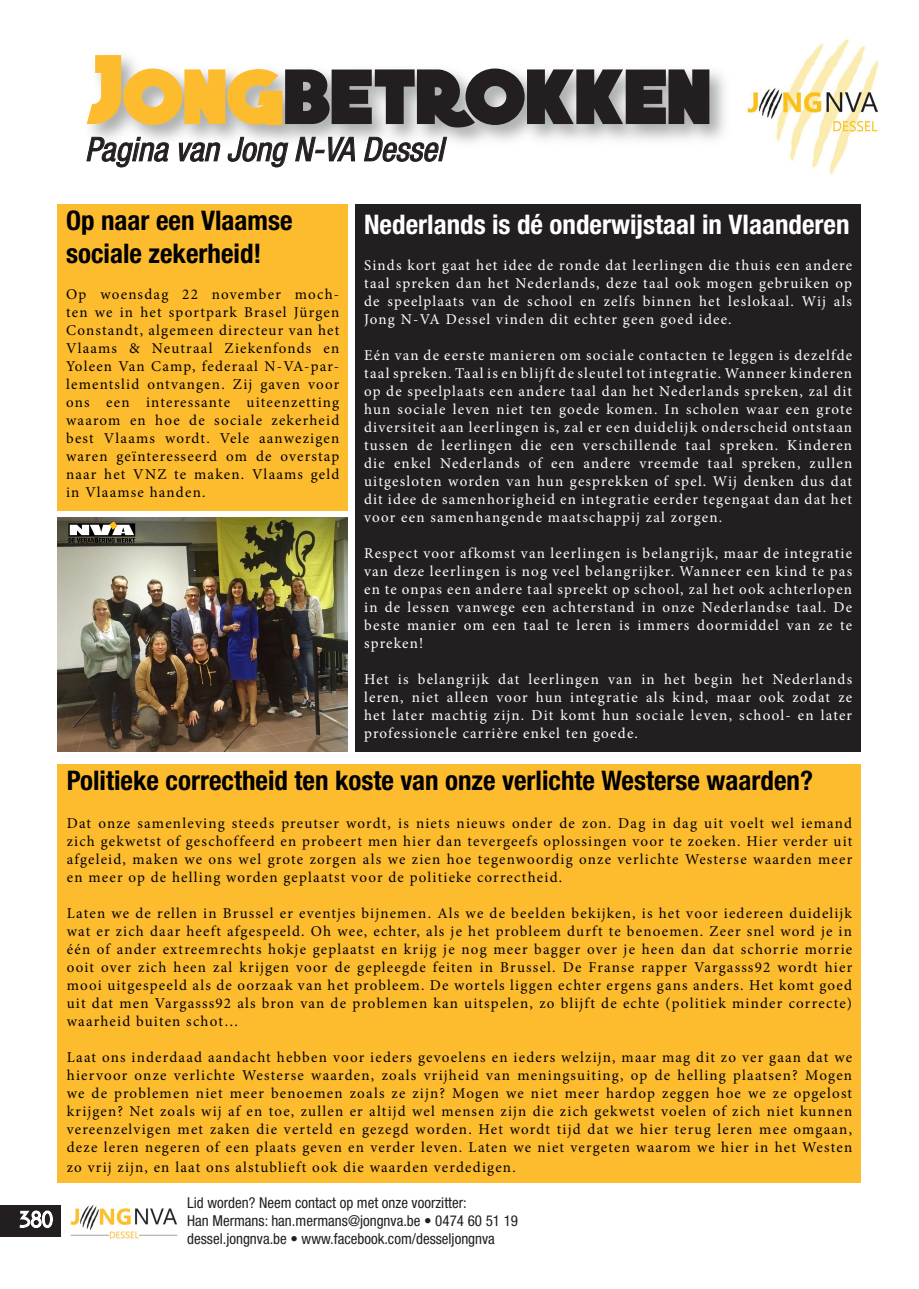
<style>
.page{position:relative;width:919px;height:1289px;background:#fff}
.page>*{position:absolute;margin:0;border:0;box-sizing:border-box;transform-origin:0 0}
.t1{font:italic condensed 33px "Helvetica Neue LT Std";color:#231f20}
.Titels{font:700 condensed 27px "Helvetica Neue LT Std";color:#000}
.Titels-2{font:700 condensed 27px "Helvetica Neue LT Std";color:#fff}
.t2{font:15px/18px "Minion Pro";letter-spacing:.08em;color:#000;text-align:justify}
.Tekst{font:15px/18px "Minion Pro";letter-spacing:.08em;color:#fff;text-align:justify}
.t3{font:condensed 15px/18px "Helvetica Neue LT Std";color:#231f20}
</style>
<div class="page">
<div style="left:0;top:1204px;width:61px;height:32px;background:#231f20"></div>
<svg style="left:19px;top:1210px;width:34px;height:19px"></svg>
<img style="left:70px;top:1205px;width:108px;height:34px">
<img style="left:86px;top:69px;width:639px;height:71px">
<img style="left:745px;top:38px;width:134px;height:137px">
<svg style="left:87px;top:55px;width:622px;height:113px"></svg>
<div style="left:356px;top:204px;width:504px;height:548px;background:#231f20"></div>
<div style="left:57px;top:764px;width:803px;height:418px;background:#fdbb2e"></div>
<img style="left:57px;top:517px;width:290px;height:234px">
<svg style="left:68px;top:521px;width:67px;height:22px"></svg>
<div style="left:57px;top:204px;width:290px;height:307px;background:#fdbb2e"></div>
<p class="t1" style="left:85px;top:130px;width:360px">Pagina van Jong N-VA Dessel</p>
<p class="Titels" style="left:66px;top:204px;width:228px">Op naar een Vlaamse</p>
<p class="Titels" style="left:66px;top:237px;width:197px">sociale zekerheid!</p>
<p class="t2" style="left:66px;top:285px;width:275px">Op woensdag 22 november moch&shy;ten we in het sportpark Brasel Jürgen Constandt, algemeen directeur van het Vlaams &amp; Neutraal Ziekenfonds en Yoleen Van Camp, federaal N-VA-par&shy;lementslid ontvangen. Zij gaven voor ons een interessante uiteenzetting waarom en hoe de sociale zekerheid best Vlaams wordt. Vele aanwezigen waren geïnteresseerd om de overstap naar het VNZ te maken. Vlaams geld in Vlaamse handen.</p>
<p class="Titels-2" style="left:364px;top:208px;width:487px">Nederlands is dé onderwijstaal in Vlaanderen</p>
<p class="Tekst" style="left:364px;top:256px;width:489px">Sinds kort gaat het idee de ronde dat leerlingen die thuis een andere taal spreken dan het Nederlands, deze taal ook mogen gebruiken op de speelplaats van de school en zelfs binnen het leslokaal. Wij als Jong N-VA Dessel vinden dit echter geen goed idee.</p>
<p class="Tekst" style="left:364px;top:346px;width:489px">Eén van de eerste manieren om sociale contacten te leggen is dezelfde taal spreken. Taal is en blijft de sleutel tot integratie. Wanneer kinderen op de speelplaats een andere taal dan het Nederlands spreken, zal dit hun sociale leven niet ten goede komen. In scholen waar een grote diversiteit aan leerlingen is, zal er een duidelijk onderscheid ontstaan tussen de leerlingen die een verschillende taal spreken. Kinderen die enkel Nederlands of een andere vreemde taal spreken, zullen uitgesloten worden van hun gesprekken of spel. Wij denken dus dat dit idee de samenhorigheid en integratie eerder tegengaat dan dat het voor een samenhangende maatschappij zal zorgen.</p>
<p class="Tekst" style="left:364px;top:544px;width:489px">Respect voor afkomst van leerlingen is belangrijk, maar de integratie van deze leerlingen is nog veel belangrijker. Wanneer een kind te pas en te onpas een andere taal spreekt op school, zal het ook achterlopen in de lessen vanwege een achterstand in onze Nederlandse taal. De beste manier om een taal te leren is immers doormiddel van ze te spreken!</p>
<p class="Tekst" style="left:364px;top:670px;width:489px">Het is belangrijk dat leerlingen van in het begin het Nederlands leren, niet alleen voor hun integratie als kind, maar ook zodat ze het later machtig zijn. Dit komt hun sociale leven, school- en later professionele carrière enkel ten goede.</p>
<p class="Titels" style="left:67px;top:764px;width:747px">Politieke correctheid ten koste van onze verlichte Westerse waarden?</p>
<p class="t2" style="left:67px;top:814px;width:787px">Dat onze samenleving steeds preutser wordt, is niets nieuws onder de zon. Dag in dag uit voelt wel iemand zich gekwetst of geschoffeerd en probeert men hier dan tevergeefs oplossingen voor te zoeken. Hier verder uit afgeleid, maken we ons wel grote zorgen als we zien hoe tegenwoordig onze verlichte Westerse waarden meer en meer op de helling worden geplaatst voor de politieke correctheid.</p>
<p class="t2" style="left:67px;top:904px;width:787px">Laten we de rellen in Brussel er eventjes bijnemen. Als we de beelden bekijken, is het voor iedereen duidelijk wat er zich daar heeft afgespeeld. Oh wee, echter, als je het probleem durft te benoemen. Zeer snel word je in één of ander extreemrechts hokje geplaatst en krijg je nog meer bagger over je heen dan dat schorrie morrie ooit over zich heen zal krijgen voor de gepleegde feiten in Brussel. De Franse rapper Vargasss92 wordt hier mooi uitgespeeld als de oorzaak van het probleem. De wortels liggen echter ergens gans anders. Het komt goed uit dat men Vargasss92 als bron van de problemen kan uitspelen, zo blijft de echte (politiek minder correcte) waarheid buiten schot…</p>
<p class="t2" style="left:67px;top:1048px;width:787px">Laat ons inderdaad aandacht hebben voor ieders gevoelens en ieders welzijn, maar mag dit zo ver gaan dat we hiervoor onze verlichte Westerse waarden, zoals vrijheid van meningsuiting, op de helling plaatsen? Mogen we de problemen niet meer benoemen zoals ze zijn? Mogen we niet meer hardop zeggen hoe we ze opgelost krijgen? Net zoals wij af en toe, zullen er altijd wel mensen zijn die zich gekwetst voelen of zich niet kunnen vereenzelvigen met zaken die verteld en gezegd worden. Het wordt tijd dat we hier terug leren mee omgaan, deze leren negeren of een plaats geven en verder leven. Laten we niet vergeten waarom we hier in het Westen</p>
<p class="t2" style="left:67px;top:1157px;width:450px">zo vrij zijn, en laat ons alstublieft ook die waarden verdedigen.</p>
<p class="t3" style="left:187px;top:1193px;width:332px">Lid worden? Neem contact op met onze voorzitter:<br>Han Mermans: han.mermans@jongnva.be • 0474 60 51 19 dessel.jongnva.be • www.facebook.com/desseljongnva</p>
</div>
